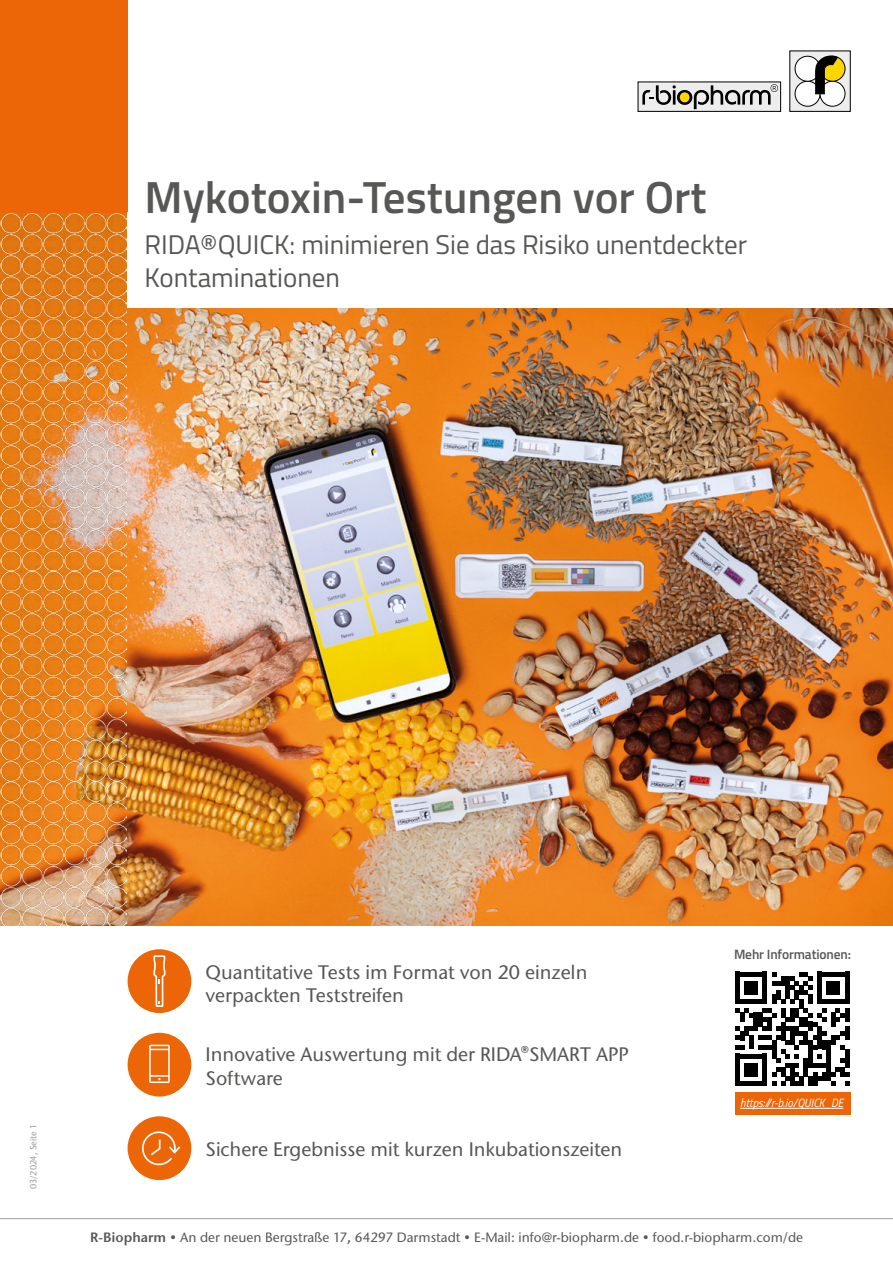
<style>
.page{position:relative;width:893px;height:1263px;background:#fff}
.page>*{position:absolute;margin:0;border:0;box-sizing:border-box;transform-origin:0 0}
.t1{font:600 45px "Titillium";color:#575756}
.t2{font:27px/32.4px "Titillium";color:#575756}
.t3{font:500 19.5px/23.4px "Stone Sans ITC Std";color:#575756}
.t4{font:500 13.5px "Stone Sans ITC Std";color:#575756}
.t5{font:600 13.5px "Titillium";letter-spacing:-.01em;color:#575756}
.t6{font:italic 12px "Titillium";color:#fff;scale:.92 1}
.t7{font:500 9px "Stone Sans ITC Std";color:#9d9d9c}
.s1{font-weight:600}
</style>
<div class="page">
<img style="left:0;top:213px;width:893px;height:713px">
<img style="left:1px;top:213px;width:125px;height:713px">
<div style="left:0;top:0;width:128px;height:213px;background:#ec6608"></div>
<div style="left:128px;top:213px;width:765px;height:95px;background:#fff"></div>
<hr style="left:0;top:1218px;width:893px;height:1px;background:#9d9d9c">
<div style="left:735px;top:1092px;width:115px;height:22px;background:#ec6608"></div>
<hr style="left:740px;top:1108px;width:103px;height:1px;background:#fff">
<svg style="left:735px;top:972px;width:114px;height:114px"></svg>
<div style="left:128px;top:949px;width:63px;height:64px;background:#ec6608;border-radius:50%"></div>
<svg style="left:153px;top:955px;width:13px;height:52px"></svg>
<div style="left:128px;top:1116px;width:63px;height:64px;background:#ec6608;border-radius:50%"></div>
<svg style="left:142px;top:1131px;width:38px;height:34px"></svg>
<div style="left:128px;top:1033px;width:63px;height:63px;background:#ec6608;border-radius:50%"></div>
<svg style="left:149px;top:1045px;width:21px;height:38px"></svg>
<svg style="left:792px;top:53px;width:56px;height:57px"></svg>
<div style="left:795px;top:81px;width:25px;height:25px;background:#fff;border-radius:50%"></div>
<div style="left:795px;top:81px;width:25px;height:25px;border:1px solid #000;border-radius:50%"></div>
<div style="left:795px;top:56px;width:25px;height:25px;background:#fff;border-radius:50%"></div>
<div style="left:795px;top:56px;width:25px;height:25px;border:1px solid #000;border-radius:50%"></div>
<div style="left:820px;top:81px;width:25px;height:25px;background:#fff;border-radius:50%"></div>
<div style="left:820px;top:81px;width:25px;height:25px;border:1px solid #000;border-radius:50%"></div>
<div style="left:820px;top:56px;width:25px;height:25px;background:#ffd500;border-radius:50%"></div>
<div style="left:820px;top:56px;width:25px;height:25px;border:1px solid #000;border-radius:50%"></div>
<svg style="left:815px;top:56px;width:23px;height:38px"></svg>
<div style="left:638px;top:82px;width:143px;height:29px;background:#ededed"></div>
<div style="left:638px;top:82px;width:143px;height:30px;border:1px solid #000"></div>
<svg style="left:642px;top:84px;width:136px;height:25px"></svg>
<h1 class="t1" style="left:145px;top:180px;width:563px">Mykotoxin-Testungen vor Ort</h1>
<h2 class="t2" style="left:145px;top:231px;width:604px">RIDA®QUICK: minimieren Sie das Risiko unentdeckter<br>Kontaminationen</h2>
<p class="t7" style="left:29px;top:1189px;width:67px;rotate:-90deg">03/2024, Seite 1</p>
<p class="t3" style="left:206px;top:962px;width:383px">Quantitative Tests im Format von 20 einzeln verpackten Teststreifen</p>
<p class="t3" style="left:206px;top:1044px;width:425px">Innovative Auswertung mit der RIDA®SMART APP<br>Software</p>
<p class="t3" style="left:206px;top:1139px;width:418px">Sichere Ergebnisse mit kurzen Inkubationszeiten</p>
<p class="t5" style="left:734px;top:949px;width:118px">Mehr Informationen:</p>
<p class="t6" style="left:740px;top:1098px;width:114px">https://r-b.io/QUICK_DE</p>
<p class="t4" style="left:90px;top:1231px;width:714px"><span class="s1">R-Biopharm</span> • An der neuen Bergstraße 17<span class="s1">,</span> 64297 Darmstadt • E-Mail: info@r-biopharm.de • food.r-biopharm.com/de</p>
</div>
